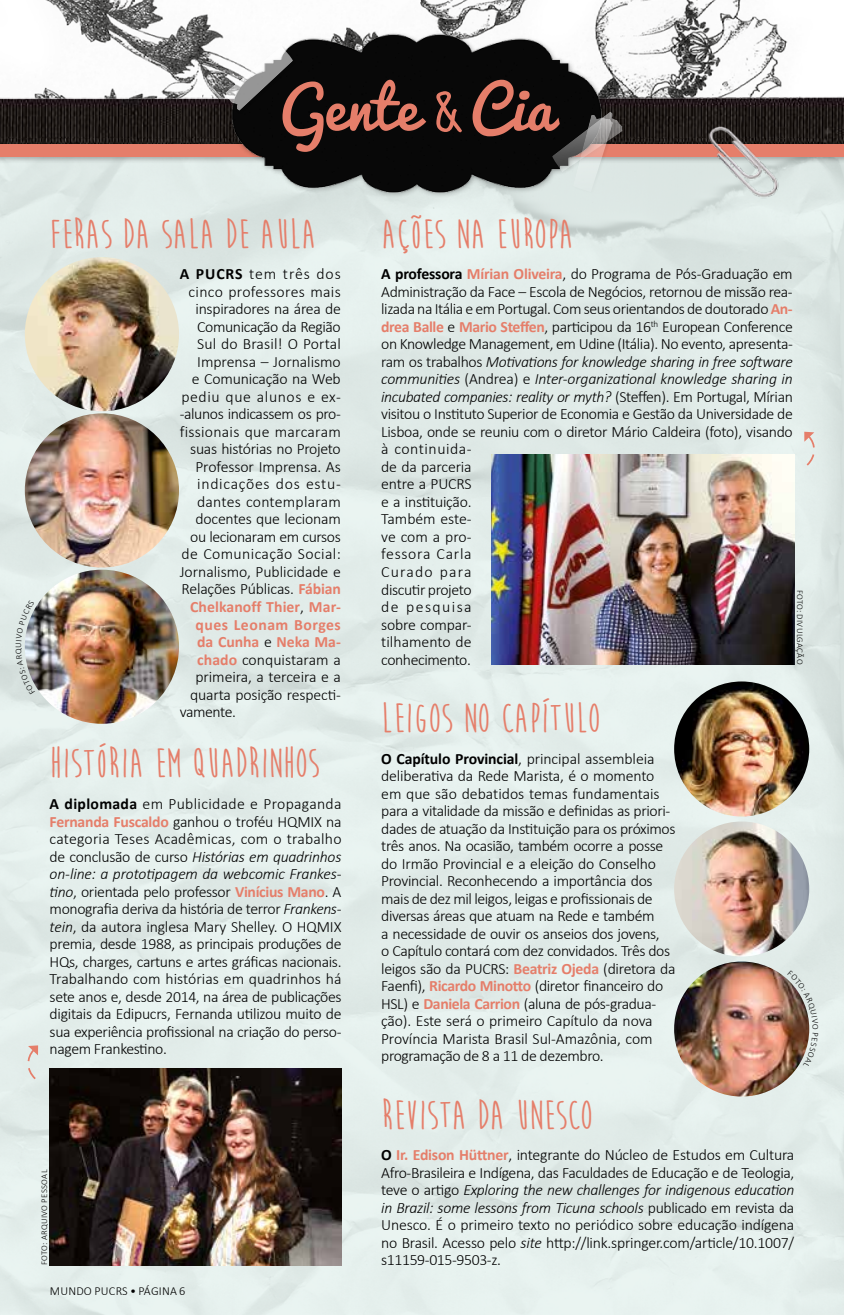
<style>
.page{position:relative;width:844px;height:1315px;background:#fff}
.page>*{position:absolute;margin:0;border:0;box-sizing:border-box;transform-origin:0 0}
.t1{font:58.45px "Pacifico";color:#e57e6a}
.t2{font:700 42px "Moon Flower";color:#e57e6a}
.t3{font:300 15.75px/17.5px "Calibri";letter-spacing:-.025em;color:#000}
.t4{font:300 15.75px "Calibri";letter-spacing:-.005em;color:#000}
.t5{font:300 15.75px "Calibri";color:#000}
.t6{font:300 15.75px "Calibri";letter-spacing:.015em;color:#000}
.t7{font:700 15.75px "Calibri";letter-spacing:.005em;color:#e57e6a}
.t8{font:300 15.75px "Calibri";letter-spacing:.02em;color:#000}
.t9{font:300 15.75px "Calibri";letter-spacing:.025em;color:#000}
.t10{font:300 15.75px "Calibri";letter-spacing:.01em;color:#000}
.t11{font:300 15.75px "Calibri";letter-spacing:.035em;color:#000}
.t12{font:300 15.75px "Calibri";letter-spacing:.045em;color:#000}
.t13{font:300 15.75px "Calibri";letter-spacing:.06em;color:#000}
.t14{font:700 15.75px "Calibri";letter-spacing:.03em;color:#e57e6a}
.t15{font:300 12.25px "Calibri";letter-spacing:.015em;color:#000}
.t16{font:300 8.75px "Calibri";letter-spacing:.035em;color:#000}
.s1{font-family:"Moon Flower";font-weight:700;font-size:87.33px}
.s2{font-weight:700}
.s3{font-weight:700;color:#e57e6a}
.s4{font-style:italic}
.s5{font-weight:300;color:#000}
</style>
<div class="page">
<div style="left:0;top:0;width:843px;height:1315px;background:#e1f0ec"></div>
<img style="left:0;top:0;width:843px;height:86px">
<img style="left:0;top:86px;width:809px;height:55px">
<div style="left:0;top:141px;width:843px;height:23px;background:#000;opacity:.3"></div>
<div style="left:0;top:144px;width:843px;height:12px;background:#e57e6a"></div>
<img style="left:219px;top:18px;width:394px;height:178px">
<div style="left:551px;top:111px;width:75px;height:65px;background:#000;opacity:.2"></div>
<div style="left:572px;top:114px;width:44px;height:82px;background:#dde7e5"></div>
<svg style="left:552px;top:112px;width:70px;height:80px"></svg>
<div style="left:225px;top:45px;width:71px;height:69px;background:#080808"></div>
<svg style="left:225px;top:46px;width:68px;height:65px"></svg>
<img style="left:692px;top:110px;width:102px;height:101px">
<svg style="left:804px;top:432px;width:11px;height:34px"></svg>
<svg style="left:27px;top:1045px;width:11px;height:35px"></svg>
<img style="left:50px;top:1068px;width:291px;height:197px">
<img style="left:491px;top:455px;width:303px;height:209px">
<img style="left:25px;top:569px;width:154px;height:155px;border-radius:77px">
<img style="left:25px;top:413px;width:154px;height:154px;border-radius:77px">
<img style="left:25px;top:257px;width:154px;height:154px;border-radius:77px">
<img style="left:809px;top:59px;width:34px;height:138px">
<img style="left:674px;top:681px;width:135px;height:135px;border-radius:67px">
<img style="left:674px;top:821px;width:135px;height:135px;border-radius:67px">
<img style="left:674px;top:961px;width:135px;height:135px;border-radius:67px">
<svg style="left:16px;top:608px;width:19px;height:87px"></svg>
<svg style="left:787px;top:970px;width:23px;height:97px"></svg>
<h1 class="t1" style="left:280px;top:76px;width:274px">Gente <span class="s1">&amp;</span>Cia</h1>
<h2 class="t2" style="left:381px;top:212px;width:194px">AÇÕES NA EUROPA</h2>
<p class="t3" style="left:381px;top:265px;width:413px"><span class="s2">A professora</span> <span class="s3">Mírian Oliveira</span>, do Programa de Pós-Graduação em Administração da Face – Escola de Negócios, retornou de missão rea&shy;lizada na Itália e em Portugal. Com seus orientandos de doutorado <span class="s3">An&shy;drea Balle</span> e <span class="s3">Mario Steffen</span>, participou da 16<sup>th</sup> European Conference on Knowledge Management, em Udine (Itália). No evento, apresenta&shy;ram os trabalhos <span class="s4">Motivations for knowledge sharing in free software communities</span> (Andrea) e <span class="s4">Inter-organizational knowledge sharing in incubated companies: reality or myth?</span> (Steffen). Em Portugal, Mírian visitou o Instituto Superior de Economia e Gestão da Universidade de Lisboa, onde se reuniu com o diretor Mário Caldeira (foto), visando à continuida-<br>de da parceria<br>entre a PUCRS<br>e a instituição.<br>Também este-<br>ve com a pro-<br>fessora Carla<br>Curado para<br>discutir projeto<br>de pesquisa<br>sobre compar-<br>tilhamento de<br>conhecimento.</p>
<h2 class="t2" style="left:50px;top:212px;width:268px">FERAS DA SALA DE AULA</h2>
<p class="t13" style="left:180px;top:264px;width:163px"><span class="s2">A PUCRS</span> tem três dos</p>
<p class="t8" style="left:188px;top:282px;width:154px">cinco professores mais</p>
<p class="t3" style="left:195px;top:300px;width:147px">inspiradores na área de</p>
<p class="t3" style="left:197px;top:318px;width:145px">Comunicação da Região</p>
<p class="t10" style="left:197px;top:334px;width:145px">Sul do Brasil! O Portal</p>
<p class="t4" style="left:197px;top:352px;width:145px">Imprensa – Jornalismo</p>
<p class="t3" style="left:192px;top:370px;width:150px">e Comunicação na Web</p>
<p class="t11" style="left:181px;top:387px;width:161px">pediu que alunos e ex-</p>
<p class="t3" style="left:180px;top:405px;width:163px">-alunos indicassem os pro-</p>
<p class="t6" style="left:180px;top:422px;width:163px">fissionais que marcaram</p>
<p class="t3" style="left:190px;top:440px;width:152px">suas histórias no Projeto</p>
<p class="t4" style="left:195px;top:457px;width:147px">Professor Imprensa. As</p>
<p class="t12" style="left:197px;top:474px;width:145px">indicações dos estu-</p>
<p class="t6" style="left:197px;top:492px;width:145px">dantes contemplaram</p>
<p class="t3" style="left:195px;top:510px;width:147px">docentes que lecionam</p>
<p class="t3" style="left:190px;top:528px;width:152px">ou lecionaram em cursos</p>
<p class="t9" style="left:181px;top:544px;width:161px">de Comunicação Social:</p>
<p class="t5" style="left:180px;top:562px;width:163px">Jornalismo, Publicidade e</p>
<p class="t3" style="left:181px;top:580px;width:161px">Relações Públicas. <span class="s3">Fábian</span></p>
<p class="t7" style="left:190px;top:597px;width:152px">Chelkanoff Thier<span class="s5">,</span> Mar-</p>
<p class="t14" style="left:195px;top:614px;width:147px">ques Leonam Borges</p>
<p class="t7" style="left:197px;top:632px;width:145px">da Cunha <span class="s5">e</span> Neka Ma-</p>
<p class="t5" style="left:197px;top:649px;width:145px"><span class="s3">chado</span> conquistaram a</p>
<p class="t4" style="left:195px;top:667px;width:147px">primeira, a terceira e a</p>
<p class="t3" style="left:190px;top:685px;width:152px">quarta posição respecti-</p>
<p class="t3" style="left:180px;top:703px;width:58px">vamente.</p>
<h2 class="t2" style="left:381px;top:696px;width:221px">LEIGOS NO CAPÍTULO</h2>
<p class="t3" style="left:381px;top:749px;width:296px"><span class="s2">O Capítulo Provincial</span>, principal assembleia deliberativa da Rede Marista, é o momento em que são debatidos temas fundamentais para a vitalidade da missão e definidas as priori&shy;dades de atuação da Instituição para os próximos três anos. Na ocasião, também ocorre a posse do Irmão Provincial e a eleição do Conselho Provincial. Reconhecendo a importância dos mais de dez mil leigos, leigas e profissionais de diversas áreas que atuam na Rede e também<br>a necessidade de ouvir os anseios dos jovens,<br>o Capítulo contará com dez convidados. Três dos leigos são da PUCRS: <span class="s3">Beatriz Ojeda</span> (diretora da Faenfi), <span class="s3">Ricardo Minotto</span> (diretor financeiro do HSL) e <span class="s3">Daniela Carrion</span> (aluna de pós-gradua&shy;ção). Este será o primeiro Capítulo da nova Província Marista Brasil Sul-Amazônia, com programação de 8 a 11 de dezembro.</p>
<h2 class="t2" style="left:381px;top:1093px;width:213px">REVISTA DA UNESCO</h2>
<p class="t3" style="left:381px;top:1146px;width:414px;text-align:justify"><span class="s2">O</span> <span class="s3">Ir. Edison Hüttner</span>, integrante do Núcleo de Estudos em Cultura Afro-Brasileira e Indígena, das Faculdades de Educação e de Teologia, teve o artigo <span class="s4">Exploring the new challenges for indigenous education in Brazil: some lessons from Ticuna schools</span> publicado em revista da Unesco. É o primeiro texto no periódico sobre educação indígena no Brasil. Acesso pelo <span class="s4">site</span> http://link.springer.com/article/10.1007/ s11159-015-9503-z.</p>
<p class="t16" style="left:805px;top:590px;width:76px;rotate:90deg">FOTO: DIVULGAÇÃO</p>
<h2 class="t2" style="left:50px;top:742px;width:271px">HISTÓRIA EM QUADRINHOS</h2>
<p class="t3" style="left:50px;top:795px;width:293px;text-align:justify"><span class="s2">A diplomada</span> em Publicidade e Propaganda <span class="s3">Fernanda Fuscaldo</span> ganhou o troféu HQMIX na categoria Teses Acadêmicas, com o trabalho de conclusão de curso <span class="s4">Histórias em quadrinhos on-line: a prototipagem da webcomic Frankes&shy;tino</span>, orientada pelo professor <span class="s3">Vinícius Mano</span>. A monografia deriva da história de terror <span class="s4">Frankens&shy;tein</span>, da autora inglesa Mary Shelley. O HQMIX premia, desde 1988, as principais produções de HQs, charges, cartuns e artes gráficas nacionais.<br>Trabalhando com histórias em quadrinhos há sete anos e, desde 2014, na área de publicações digitais da Edipucrs, Fernanda utilizou muito de sua experiência profissional na criação do perso&shy;nagem Frankestino.</p>
<p class="t16" style="left:39px;top:1265px;width:97px;rotate:-90deg">FOTO: ARQUIVO PESSOAL</p>
<p class="t15" style="left:50px;top:1283px;width:137px">MUNDO PUCRS • PÁGINA 6</p>
</div>
